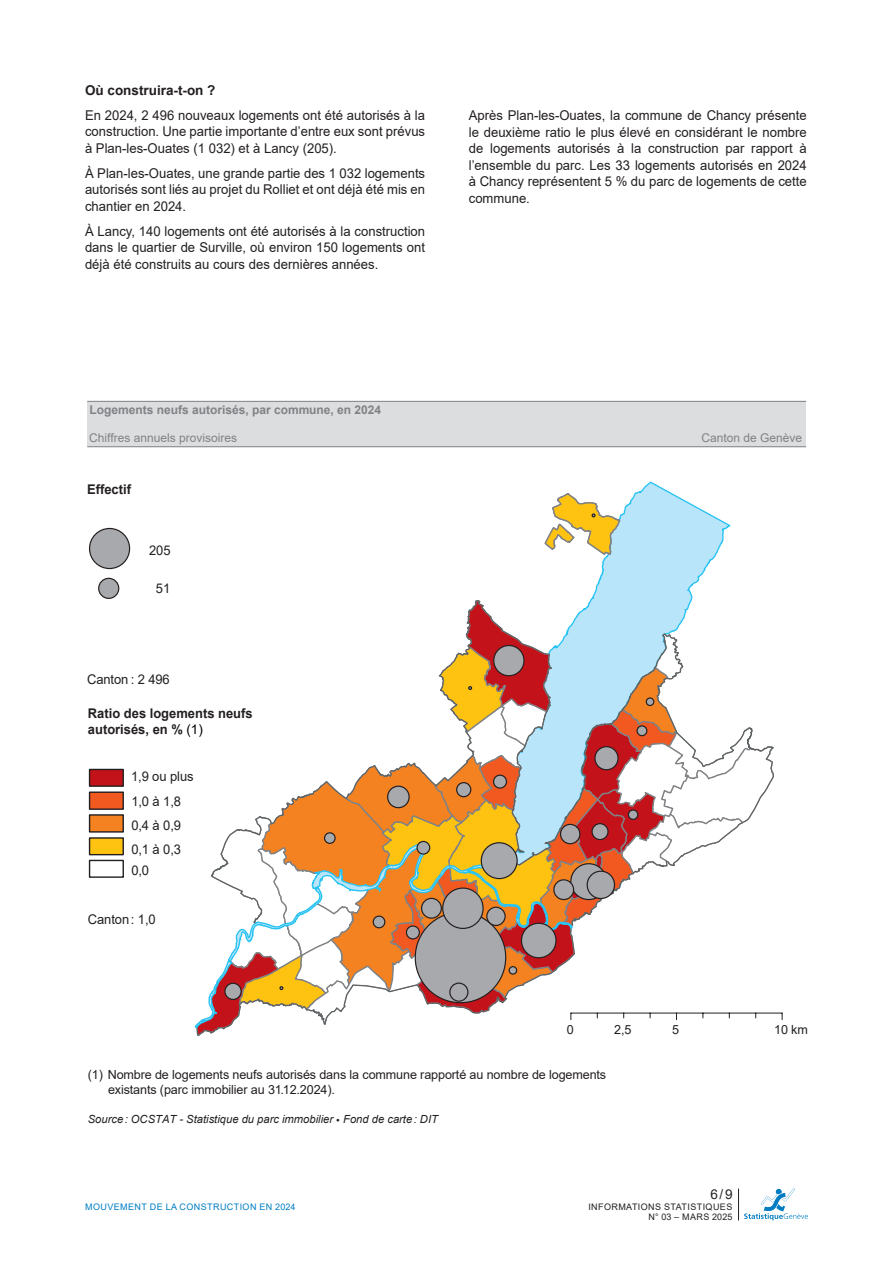
<style>
.page{position:relative;width:893px;height:1263px;background:#fff}
.page>*{position:absolute;margin:0;border:0;box-sizing:border-box;transform-origin:0 0}
.t1{font:13.5px/16.5px "Arial";color:#231f20;text-align:justify}
.t2{font:700 13.5px "Arial";color:#231f20}
.t3{font:13.35px/24.2px "Arial";letter-spacing:-.005em;color:#231f20}
.t4{font:700 13.35px/16px "Arial";color:#231f20}
.t5{font:12.6px/15.1px "Arial";letter-spacing:-.01em;color:#231f20}
.t6{font:700 12px "Arial";color:#808285}
.t7{font:12px "Arial";color:#808285}
.t8{font:italic 11.25px "Arial";color:#231f20}
.t9{font:9px/10.5px "Arial";letter-spacing:.045em;color:#231f20;text-align:right}
.t10{font:9px "Arial";letter-spacing:.045em;color:#007ec5}
.s1{font-weight:400;color:#000001}
</style>
<div class="page">
<svg style="left:744px;top:1188px;width:64px;height:32px"></svg>
<hr style="left:738px;top:1188px;width:1px;height:32px;background:#231f20">
<svg style="left:591px;top:481px;width:140px;height:118px"></svg>
<div style="left:90px;top:769px;width:33px;height:17px;background:#c4121a"></div>
<div style="left:89px;top:769px;width:35px;height:18px;border:1px solid #231f20"></div>
<div style="left:90px;top:792px;width:33px;height:17px;background:#f15921"></div>
<div style="left:89px;top:791px;width:35px;height:19px;border:1px solid #231f20"></div>
<div style="left:90px;top:815px;width:33px;height:17px;background:#f58220"></div>
<div style="left:89px;top:814px;width:35px;height:19px;border:1px solid #231f20"></div>
<div style="left:90px;top:838px;width:33px;height:17px;background:#fec210"></div>
<div style="left:89px;top:837px;width:35px;height:18px;border:1px solid #231f20"></div>
<div style="left:89px;top:860px;width:35px;height:18px;border:1px solid #231f20"></div>
<div style="left:87px;top:401px;width:719px;height:46px;background:#dcdddf"></div>
<hr style="left:87px;top:446px;width:719px;height:1px;background:#808285">
<hr style="left:87px;top:401px;width:719px;height:1px;background:#808285">
<div style="left:90px;top:528px;width:40px;height:40px;background:#a8a9ad;border-radius:50%"></div>
<div style="left:89px;top:528px;width:41px;height:41px;border:1px solid #231f20;border-radius:50%"></div>
<div style="left:99px;top:578px;width:20px;height:20px;background:#a8a9ad;border-radius:50%"></div>
<div style="left:98px;top:578px;width:21px;height:21px;border:1px solid #231f20;border-radius:50%"></div>
<svg style="left:194px;top:599px;width:589px;height:437px"></svg>
<svg style="left:544px;top:492px;width:77px;height:64px"></svg>
<p class="t2" style="left:85px;top:81px;width:132px">Où construira-t-on ?</p>
<p class="t1" style="left:85px;top:107px;width:342px">En 2024, 2 496 nouveaux logements ont été autorisés à la construction. Une partie importante d’entre eux sont prévus à Plan-les-Ouates (1 032) et à Lancy (205).</p>
<p class="t1" style="left:85px;top:165px;width:342px">À Plan-les-Ouates, une grande partie des 1 032 logements autorisés sont liés au projet du Rolliet et ont déjà été mis en chantier en 2024.</p>
<p class="t1" style="left:85px;top:223px;width:342px">À Lancy, 140 logements ont été autorisés à la construction dans le quartier de Surville, où environ 150 logements ont déjà été construits au cours des dernières années.</p>
<p class="t1" style="left:469px;top:107px;width:340px">Après Plan-les-Ouates, la commune de Chancy présente le deuxième ratio le plus élevé en considérant le nombre de logements autorisés à la construction par rapport à l’ensemble du parc. Les 33 logements autorisés en 2024 à Chancy représentent 5 % du parc de logements de cette commune.</p>
<p class="t6" style="left:89px;top:402px;width:293px">Logements neufs autorisés, par commune, en 2024</p>
<p class="t7" style="left:89px;top:430px;width:149px">Chiffres annuels provisoires</p>
<p class="t7" style="left:702px;top:430px;width:102px">Canton de Genève</p>
<p class="t4" style="left:87px;top:481px;width:45px">Effectif</p>
<p class="t3" style="left:149px;top:538px;width:23px">205</p>
<p class="t3" style="left:156px;top:576px;width:16px">51</p>
<p class="t3" style="left:87px;top:667px;width:84px">Canton : 2 496</p>
<p class="t4" style="left:88px;top:705px;width:166px">Ratio des logements neufs autorisés, en % <span class="s1">(1)</span></p>
<p class="t3" style="left:131px;top:764px;width:64px">1,9 ou plus<br>1,0 à 1,8<br>0,4 à 0,9</p>
<p class="t3" style="left:131px;top:838px;width:51px;line-height:21.3px">0,1 à 0,3<br>0,0</p>
<p class="t3" style="left:88px;top:907px;width:69px">Canton: 1,0</p>
<p class="t5" style="left:567px;top:1022px;width:9px">0</p>
<p class="t5" style="left:108px;top:1067px;width:500px;text-indent:-20px">(1) Nombre de logements neufs autorisés dans la commune rapporté au nombre de logements existants (parc immobilier au 31.12.2024).</p>
<p class="t8" style="left:88px;top:1111px;width:352px">Source: OCSTAT - Statistique du parc immobilier <sub>•</sub> Fond de carte: DIT</p>
<p class="t5" style="left:614px;top:1022px;width:19px">2,5</p>
<p class="t5" style="left:672px;top:1022px;width:9px">5</p>
<p class="t5" style="left:774px;top:1022px;width:35px">10 km</p>
<p class="t10" style="left:85px;top:1200px;width:212px">MOUVEMENT DE LA CONSTRUCTION EN 2024</p>
<p class="t1" style="left:710px;top:1186px;width:24px">6/9</p>
<p class="t9" style="left:588px;top:1201px;width:146px">INFORMATIONS STATISTIQUES<br>N° 03 – MARS 2025</p>
</div>
